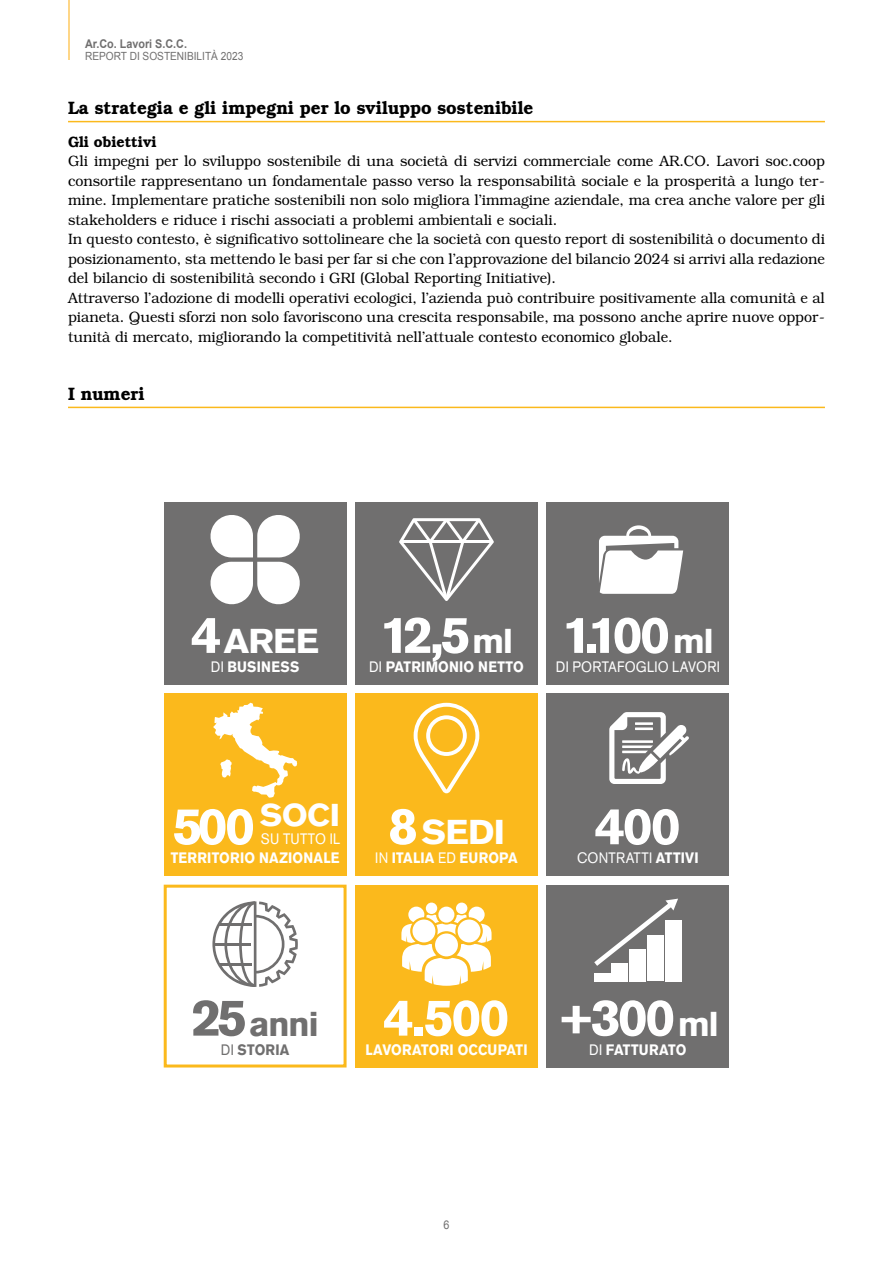
<style>
.page{position:relative;width:893px;height:1263px;background:#fff}
.page>*{position:absolute;margin:0;border:0;box-sizing:border-box;transform-origin:0 0}
.t1{font:700 51.3px "Akzidenz Grotesk BQ";letter-spacing:-.05em;color:#fff;scale:1.05 1}
.t2{font:700 34.2px "Akzidenz Grotesk BQ";letter-spacing:-.02em;color:#fff;scale:1.05 1}
.t3{font:700 34.2px "Akzidenz Grotesk BQ";color:#706f6f;scale:1.05 1}
.t4{font:700 31.35px "Akzidenz Grotesk BQ";color:#fff;scale:1.05 1}
.t5{font:600 18px "Bookman Std";color:#000;scale:.95 1}
.t6{font:300 15px/19.5px "Bookman Std";color:#000;scale:.95 1}
.t7{font:700 15px "Akzidenz Grotesk BQ";letter-spacing:.015em;color:#fff;scale:.9 1}
.t8{font:15px "Akzidenz Grotesk BQ";letter-spacing:.015em;color:#fff;scale:.9 1}
.t9{font:600 15px "Bookman Std";color:#000;scale:.95 1}
.t10{font:700 15px "Akzidenz Grotesk BQ";letter-spacing:.015em;color:#706f6f;scale:.9 1}
.t11{font:700 12px "Arial";color:#706f6f;scale:.9 1}
.t12{font:12px "Arial";color:#706f6f;scale:.9 1}
.t13{font:11.25px "Arial";color:#706f6f;scale:.9 1}
.s1{font-size:51.3px}
.s2{font-weight:400}
.s3{font-size:34.2px}
.s4{font-weight:700}
.s5{font-weight:500}
</style>
<div class="page">
<hr style="left:68px;top:0;width:1px;height:60px;background:#fed687">
<hr style="left:68px;top:121px;width:757px;height:1px;background:#fbb91c">
<hr style="left:68px;top:407px;width:757px;height:1px;background:#fbb91c">
<div style="left:164px;top:885px;width:183px;height:182px;border:3px solid #fbb91c"></div>
<div style="left:546px;top:885px;width:183px;height:182px;background:#706f6f"></div>
<div style="left:164px;top:693px;width:183px;height:183px;background:#fbb91c"></div>
<div style="left:164px;top:502px;width:183px;height:183px;background:#706f6f"></div>
<div style="left:546px;top:502px;width:183px;height:183px;background:#706f6f"></div>
<div style="left:355px;top:693px;width:183px;height:183px;background:#fbb91c"></div>
<div style="left:546px;top:693px;width:183px;height:183px;background:#706f6f"></div>
<div style="left:355px;top:885px;width:183px;height:182px;background:#fbb91c"></div>
<div style="left:355px;top:502px;width:183px;height:183px;background:#706f6f"></div>
<svg style="left:213px;top:703px;width:84px;height:95px"></svg>
<svg style="left:594px;top:899px;width:84px;height:67px"></svg>
<div style="left:594px;top:973px;width:16px;height:8px;background:#fff"></div>
<div style="left:612px;top:963px;width:16px;height:18px;background:#fff"></div>
<div style="left:629px;top:949px;width:17px;height:32px;background:#fff"></div>
<div style="left:647px;top:935px;width:17px;height:46px;background:#fff"></div>
<div style="left:665px;top:920px;width:17px;height:61px;background:#fff"></div>
<svg style="left:599px;top:525px;width:84px;height:69px"></svg>
<svg style="left:399px;top:518px;width:95px;height:83px"></svg>
<svg style="left:210px;top:515px;width:90px;height:90px"></svg>
<svg style="left:414px;top:703px;width:65px;height:90px"></svg>
<svg style="left:609px;top:712px;width:80px;height:72px"></svg>
<svg style="left:401px;top:902px;width:91px;height:84px"></svg>
<svg style="left:212px;top:901px;width:86px;height:86px"></svg>
<p class="t11" style="left:85px;top:35px;width:115px">Ar.Co. Lavori S.C.C.</p>
<p class="t13" style="left:85px;top:48px;width:177px">REPORT DI SOSTENIBILITÀ 2023</p>
<p class="t5" style="left:68px;top:98px;width:491px">La strategia e gli impegni per lo sviluppo sostenibile</p>
<p class="t9" style="left:68px;top:133px;width:95px">Gli obiettivi</p>
<p class="t6" style="left:68px;top:152px;width:798px">Gli impegni per lo sviluppo sostenibile di una società di servizi commerciale come AR.CO. Lavori soc.coop consortile rappresentano un fondamentale passo verso la responsabilità sociale e la prosperità a lungo ter&shy;mine. Implementare pratiche sostenibili non solo migliora l’immagine aziendale, ma crea anche valore per gli stakeholders e riduce i rischi associati a problemi ambientali e sociali.<br>In questo contesto, è significativo sottolineare che la società con questo report di sostenibilità o documento di posizionamento, sta mettendo le basi per far si che con l’approvazione del bilancio 2024 si arrivi alla redazione del bilancio di sostenibilità secondo i GRI (Global Reporting Initiative).<br>Attraverso l’adozione di modelli operativi ecologici, l’azienda può contribuire positivamente alla comunità e al pianeta. Questi sforzi non solo favoriscono una crescita responsabile, ma possono anche aprire nuove oppor&shy;tunità di mercato, migliorando la competitività nell’attuale contesto economico globale.</p>
<p class="t5" style="left:68px;top:383px;width:82px">I numeri</p>
<h2 class="t2" style="left:191px;top:621px;width:123px"><span class="s1">4</span>AREE</h2>
<p class="t7" style="left:211px;top:658px;width:100px"><span class="s2">DI</span> BUSINESS</p>
<h1 class="t1" style="left:379px;top:605px;width:129px">12,5 <span class="s3">ml</span></h1>
<p class="t7" style="left:369px;top:658px;width:173px"><span class="s2">DI</span> PATRIMONIO NETTO</p>
<h1 class="t1" style="left:562px;top:605px;width:146px">1.100 <span class="s3">ml</span></h1>
<p class="t8" style="left:556px;top:658px;width:184px">DI PORTAFOGLIO LAVORI</p>
<h3 class="t4" style="left:260px;top:797px;width:78px">SOCI</h3>
<h1 class="t1" style="left:173px;top:797px;width:80px">500</h1>
<p class="t7" style="left:171px;top:849px;width:189px">TERRITORIO NAZIONALE</p>
<p class="t8" style="left:261px;top:830px;width:90px">SU TUTTO IL</p>
<h2 class="t2" style="left:388px;top:812px;width:113px"><span class="s1">8</span>SEDI</h2>
<p class="t7" style="left:375px;top:849px;width:160px"><span class="s2">IN</span> ITALIA <span class="s2">ED</span> EUROPA</p>
<h1 class="t1" style="left:595px;top:797px;width:84px">400</h1>
<p class="t8" style="left:577px;top:849px;width:137px">CONTRATTI <span class="s4">ATTIVI</span></p>
<h2 class="t3" style="left:191px;top:1004px;width:123px"><span class="s1">25</span> anni</h2>
<p class="t10" style="left:221px;top:1041px;width:78px"><span class="s2">DI</span> STORIA</p>
<h1 class="t1" style="left:383px;top:988px;width:122px">4.500</h1>
<p class="t7" style="left:365px;top:1041px;width:182px">LAVORATORI OCCUPATI</p>
<h1 class="t1" style="left:557px;top:988px;width:156px"><span class="s5">+</span>300 <span class="s3">ml</span></h1>
<p class="t7" style="left:589px;top:1041px;width:109px"><span class="s2">DI</span> FATTURATO</p>
<p class="t12" style="left:443px;top:1217px;width:8px">6</p>
</div>
